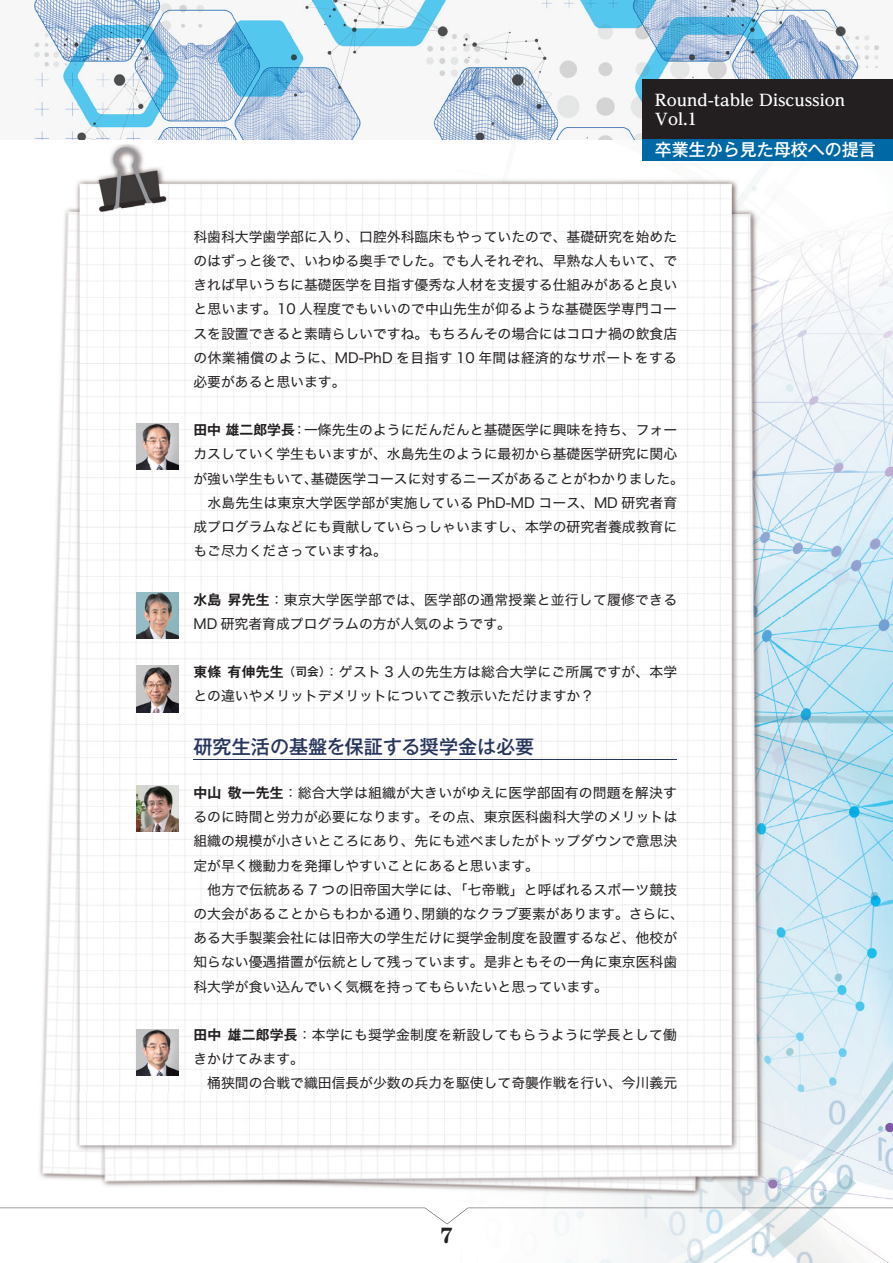
<style>
.page{position:relative;width:893px;height:1263px;background:#fff}
.page>*{position:absolute;margin:0;border:0;box-sizing:border-box;transform-origin:0 0}
.t1{font:700 22.35px "Century Std";color:#231f20}
.t2{font:500 19.2px "Gothic MB101 Pro";color:#27355c}
.t3{font:500 16.95px "Gothic MB101 Pro";color:#fff}
.t4{font:700 15.9px/19.2px "UD Reimin Pro";color:#fff}
.t5{font:13.8px/24.2px "Hira Kaku Std W4";color:#231f20}
.t6{font:13.8px/24.2px "Hira Kaku Std W4";letter-spacing:.02em;color:#231f20}
.s1{font-family:"Gothic MB101 Pro De";font-weight:700}
.s2{font-family:"Gothic MB101 Pro";font-weight:500;font-size:11.7px}
</style>
<div class="page">
<img style="left:789px;top:160px;width:104px;height:1103px">
<img style="left:41px;top:139px;width:601px;height:6px">
<img style="left:567px;top:1250px;width:222px;height:13px">
<img style="left:0;top:145px;width:826px;height:1105px">
<img style="left:33px;top:0;width:860px;height:139px">
<div style="left:642px;top:80px;width:251px;height:59px;background:#231f20"></div>
<div style="left:642px;top:139px;width:251px;height:21px;background:#0068a5"></div>
<svg style="left:0;top:1208px;width:893px;height:16px"></svg>
<img style="left:136px;top:785px;width:43px;height:47px">
<img style="left:136px;top:592px;width:43px;height:47px">
<img style="left:136px;top:423px;width:43px;height:47px">
<img style="left:136px;top:1029px;width:43px;height:47px">
<hr style="left:193px;top:759px;width:484px;height:1px;background:#27355c">
<img style="left:136px;top:665px;width:43px;height:47px">
<p class="t4" style="left:655px;top:90px;width:192px">Round-table Discussion<br>Vol.1</p>
<p class="t3" style="left:655px;top:136px;width:223px">卒業生から見た母校への提言</p>
<p class="t5" style="left:193px;top:224px;width:485px;text-align:justify">科歯科大学歯学部に入り、口腔外科臨床もやっていたので、基礎研究を始めたのはずっと後で、いわゆる奥手でした。でも人それぞれ、早熟な人もいて、できれば早いうちに基礎医学を目指す優秀な人材を支援する仕組みがあると良いと思います。10 人程度でもいいので中山先生が仰るような基礎医学専門コースを設置できると素晴らしいですね。もちろんその場合にはコロナ禍の飲食店の休業補償のように、MD-PhD を目指す 10 年間は経済的なサポートをする必要があると思います。</p>
<p class="t5" style="left:193px;top:418px;width:492px"><span class="s1">田中 雄二郎学長</span>：一條先生のようにだんだんと基礎医学に興味を持ち、フォーカスしていく学生もいますが、水島先生のように最初から基礎医学研究に関心が強い学生もいて、基礎医学コースに対するニーズがあることがわかりました。　水島先生は東京大学医学部が実施している PhD-MD コース、MD 研究者育成プログラムなどにも貢献していらっしゃいますし、本学の研究者養成教育にもご尽力くださっていますね。</p>
<p class="t6" style="left:193px;top:587px;width:485px"><span class="s1">水島 昇先生</span>：東京大学医学部では、医学部の通常授業と並行して履修できる<br>MD 研究者育成プログラムの方が人気のようです。</p>
<p class="t5" style="left:193px;top:660px;width:485px"><span class="s1">東條 有伸先生</span><span class="s2">（司会）</span>：ゲスト 3 人の先生方は総合大学にご所属ですが、本学との違いやメリットデメリットについてご教示いただけますか？</p>
<h2 class="t2" style="left:193px;top:730px;width:342px">研究生活の基盤を保証する奨学金は必要</h2>
<p class="t5" style="left:193px;top:781px;width:492px"><span class="s1">中山 敬一先生</span>：総合大学は組織が大きいがゆえに医学部固有の問題を解決するのに時間と労力が必要になります。その点、東京医科歯科大学のメリットは組織の規模が小さいところにあり、先にも述べましたがトップダウンで意思決定が早く機動力を発揮しやすいことにあると思います。<br>　他方で伝統ある 7 つの旧帝国大学には、「七帝戦」と呼ばれるスポーツ競技の大会があることからもわかる通り、閉鎖的なクラブ要素があります。さらに、ある大手製薬会社には旧帝大の学生だけに奨学金制度を設置するなど、他校が知らない優遇措置が伝統として残っています。是非ともその一角に東京医科歯科大学が食い込んでいく気概を持ってもらいたいと思っています。</p>
<p class="t5" style="left:193px;top:1023px;width:485px"><span class="s1">田中 雄二郎学長</span>：本学にも奨学金制度を新設してもらうように学長として働きかけてみます。<br>　桶狭間の合戦で織田信長が少数の兵力を駆使して奇襲作戦を行い、今川義元</p>
<h1 class="t1" style="left:440px;top:1222px;width:14px">7</h1>
</div>
